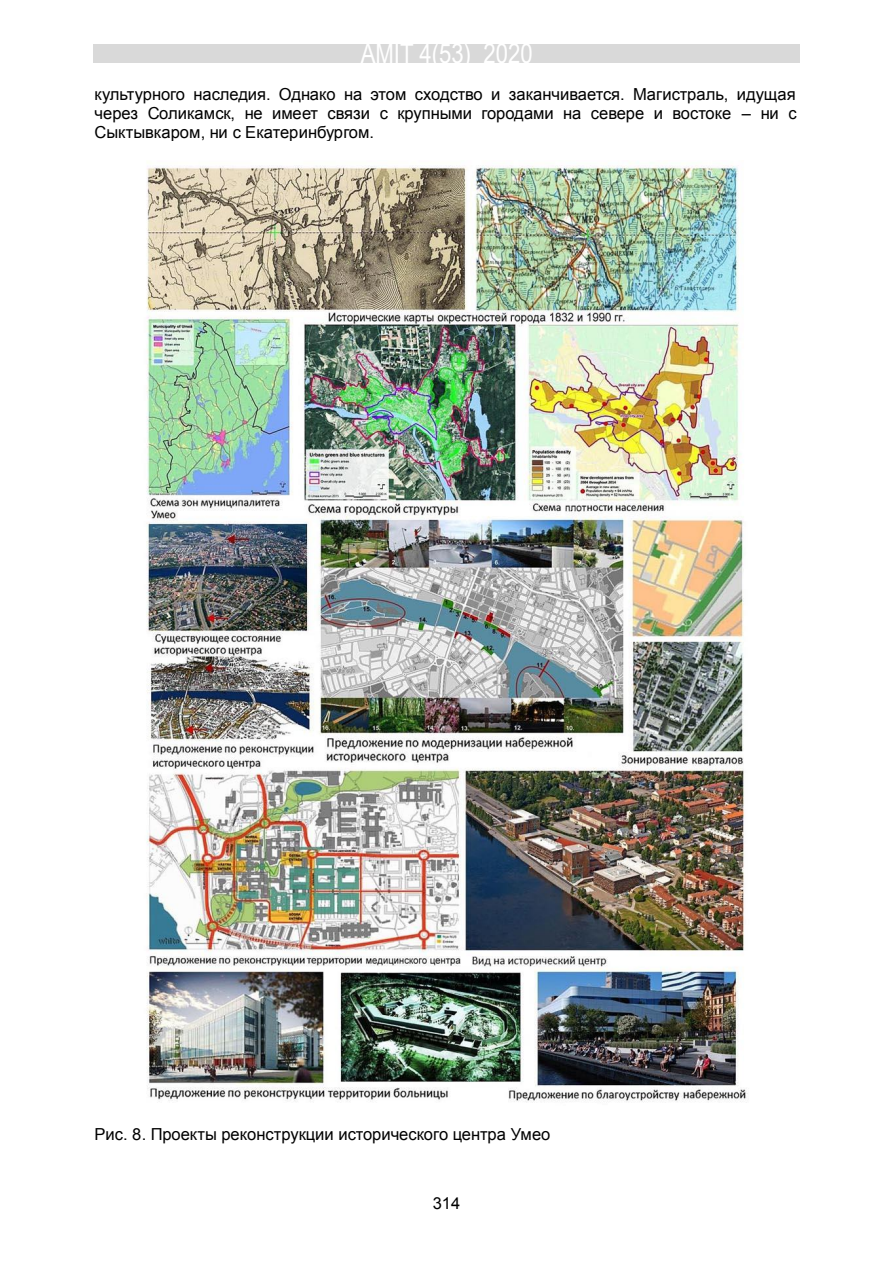
<style>
.page{position:relative;width:893px;height:1263px;background:#fff}
.page>*{position:absolute;margin:0;border:0;box-sizing:border-box;transform-origin:0 0}
.t1{font:27px "Arial Narrow";color:#fff}
.t2{font:16.5px/19px "Arial";color:#000;text-align:justify}
.t3{font:16.5px "Arial";color:#000}
.s1{font-style:inherit}
</style>
<div class="page">
<div style="left:93px;top:44px;width:707px;height:19px;background:#d9d9d9"></div>
<img style="left:146px;top:165px;width:602px;height:937px">
<h1 class="t1" style="left:361px;top:34px;width:173px">AMIT 4(53) 2020</h1>
<p class="t2" style="left:94px;top:85px;width:704px">культурного наследия. Однако на этом сходство и заканчивается. Магистраль, идущая через Соликамск, не имеет связи с крупными городами на севере и востоке – ни с Сыктывкаром, ни с Екатеринбургом.</p>
<p class="t2" style="left:94px;top:1125px;width:457px">Рис. <span class="s1">8.</span> Проекты реконструкции исторического центра Умео</p>
<p class="t3" style="left:433px;top:1192px;width:29px">314</p>
</div>
